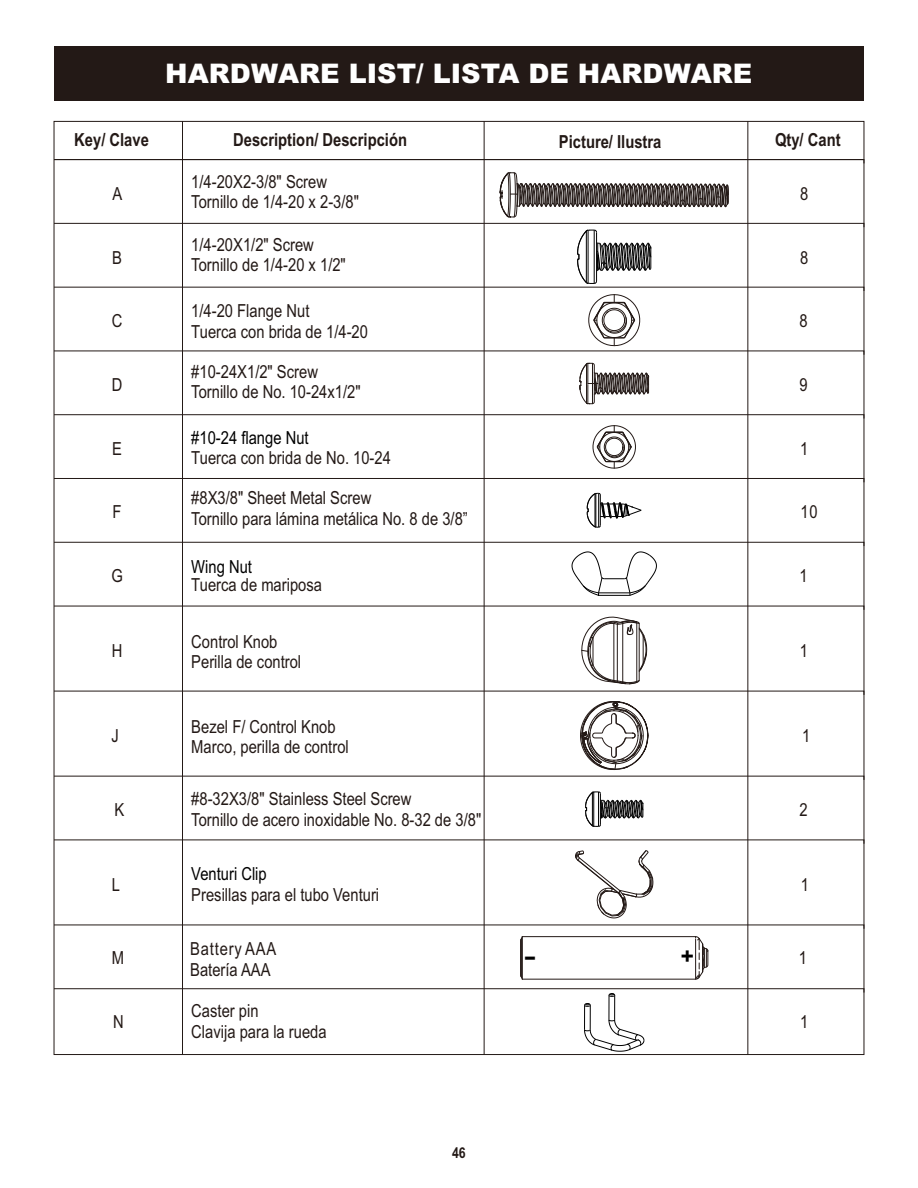
<style>
.page{position:relative;width:918px;height:1188px;background:#fff}
.page>*{position:absolute;margin:0;border:0;box-sizing:border-box;transform-origin:0 0}
.t1{font:900 27px "Arial";color:#fff}
.t2{font:700 22.5px "Arial";color:#000;scale:1.62 1}
.t3{font:700 22.5px "Arial";color:#000}
.t4{font:18px/20.4px "Arial Narrow";color:#231916}
.t5{font:700 18px "Arial Narrow";color:#231916}
.t6{font:18px "Arial Narrow";color:#000}
.t7{font:18px/20.5px "Arial Narrow";letter-spacing:.025em;color:#231916}
.t8{font:700 15px "Arial Narrow";color:#231916}
</style>
<div class="page">
<div style="left:55px;top:47px;width:809px;height:54px;background:#231916"></div>
<hr style="left:182px;top:121px;width:1px;height:934px;background:#231916">
<hr style="left:484px;top:121px;width:1px;height:934px;background:#231916">
<hr style="left:747px;top:121px;width:1px;height:934px;background:#231916">
<svg style="left:587px;top:493px;width:55px;height:35px"></svg>
<svg style="left:593px;top:425px;width:43px;height:43px"></svg>
<svg style="left:580px;top:363px;width:69px;height:42px"></svg>
<svg style="left:585px;top:792px;width:59px;height:35px"></svg>
<svg style="left:53px;top:159px;width:812px;height:5px"></svg>
<svg style="left:53px;top:172px;width:812px;height:184px"></svg>
<svg style="left:53px;top:414px;width:812px;height:5px"></svg>
<svg style="left:53px;top:478px;width:812px;height:5px"></svg>
<svg style="left:53px;top:541px;width:812px;height:55px"></svg>
<svg style="left:53px;top:605px;width:812px;height:6px"></svg>
<svg style="left:53px;top:839px;width:812px;height:79px"></svg>
<svg style="left:53px;top:924px;width:812px;height:6px"></svg>
<svg style="left:53px;top:988px;width:812px;height:64px"></svg>
<svg style="left:581px;top:617px;width:66px;height:67px"></svg>
<svg style="left:53px;top:690px;width:812px;height:91px"></svg>
<svg style="left:520px;top:936px;width:188px;height:44px"></svg>
<h1 class="t1" style="left:165px;top:64px;width:589px">HARDWARE LIST/ LISTA DE HARDWARE</h1>
<p class="t5" style="left:74px;top:133px;width:76px">Key/ Clave</p>
<p class="t5" style="left:233px;top:133px;width:175px">Description/ Descripción</p>
<p class="t5" style="left:559px;top:135px;width:104px">Picture/ Ilustra</p>
<p class="t5" style="left:775px;top:133px;width:67px">Qty/ Cant</p>
<p class="t4" style="left:112px;top:185px;width:11px">A</p>
<p class="t4" style="left:191px;top:173px;width:169px">1/4-20X2-3/8" Screw<br>Tornillo de 1/4-20 x 2-3/8"</p>
<p class="t4" style="left:800px;top:185px;width:10px">8</p>
<p class="t4" style="left:112px;top:249px;width:11px">B</p>
<p class="t4" style="left:191px;top:236px;width:156px">1/4-20X1/2" Screw<br>Tornillo de 1/4-20 x 1/2"</p>
<p class="t4" style="left:800px;top:249px;width:10px">8</p>
<p class="t4" style="left:112px;top:312px;width:12px">C</p>
<p class="t4" style="left:191px;top:302px;width:178px">1/4-20 Flange Nut<br>Tuerca con brida de 1/4-20</p>
<p class="t4" style="left:800px;top:312px;width:10px">8</p>
<p class="t4" style="left:112px;top:376px;width:12px">D</p>
<p class="t4" style="left:191px;top:363px;width:171px">#10-24X1/2" Screw<br>Tornillo de No. 10-24x1/2"</p>
<p class="t4" style="left:800px;top:376px;width:10px">9</p>
<p class="t4" style="left:112px;top:440px;width:11px">E</p>
<p class="t6" style="left:191px;top:431px;width:119px">#10-24 flange Nut</p>
<p class="t4" style="left:191px;top:449px;width:201px">Tuerca con brida de No. 10-24</p>
<p class="t4" style="left:800px;top:440px;width:10px">1</p>
<p class="t4" style="left:113px;top:503px;width:11px">F</p>
<p class="t4" style="left:112px;top:567px;width:13px">G</p>
<p class="t4" style="left:191px;top:489px;width:278px">#8X3/8" Sheet Metal Screw<br>Tornillo para lámina metálica No. 8 de 3/8”</p>
<p class="t6" style="left:191px;top:560px;width:62px">Wing Nut</p>
<p class="t4" style="left:191px;top:576px;width:132px">Tuerca de mariposa</p>
<p class="t4" style="left:800px;top:503px;width:19px">10</p>
<p class="t4" style="left:799px;top:567px;width:10px">1</p>
<p class="t4" style="left:112px;top:642px;width:12px">H</p>
<p class="t4" style="left:191px;top:633px;width:111px">Control Knob<br>Perilla de control</p>
<p class="t4" style="left:800px;top:642px;width:10px">1</p>
<p class="t4" style="left:112px;top:727px;width:9px">J</p>
<p class="t4" style="left:191px;top:718px;width:159px">Bezel F/ Control Knob<br>Marco, perilla de control</p>
<p class="t4" style="left:802px;top:727px;width:10px">1</p>
<p class="t4" style="left:114px;top:801px;width:11px">K</p>
<p class="t4" style="left:191px;top:791px;width:291px">#8-32X3/8" Stainless Steel Screw<br>Tornillo de acero inoxidable No. 8-32 de 3/8"</p>
<p class="t4" style="left:800px;top:801px;width:10px">2</p>
<p class="t4" style="left:112px;top:876px;width:10px">L</p>
<p class="t6" style="left:191px;top:867px;width:77px">Venturi Clip</p>
<p class="t4" style="left:191px;top:886px;width:189px">Presillas para el tubo Venturi</p>
<p class="t4" style="left:801px;top:876px;width:10px">1</p>
<p class="t4" style="left:112px;top:950px;width:14px">M</p>
<p class="t7" style="left:190px;top:940px;width:88px">Battery AAA<br>Batería AAA</p>
<p class="t2" style="left:523px;top:948px;width:9px">-</p>
<p class="t3" style="left:681px;top:948px;width:15px">+</p>
<p class="t4" style="left:799px;top:950px;width:10px">1</p>
<p class="t4" style="left:113px;top:1013px;width:12px">N</p>
<p class="t4" style="left:191px;top:1002px;width:137px">Caster pin<br>Clavija para la rueda</p>
<p class="t4" style="left:800px;top:1013px;width:10px">1</p>
<p class="t8" style="left:452px;top:1147px;width:15px">46</p>
</div>
